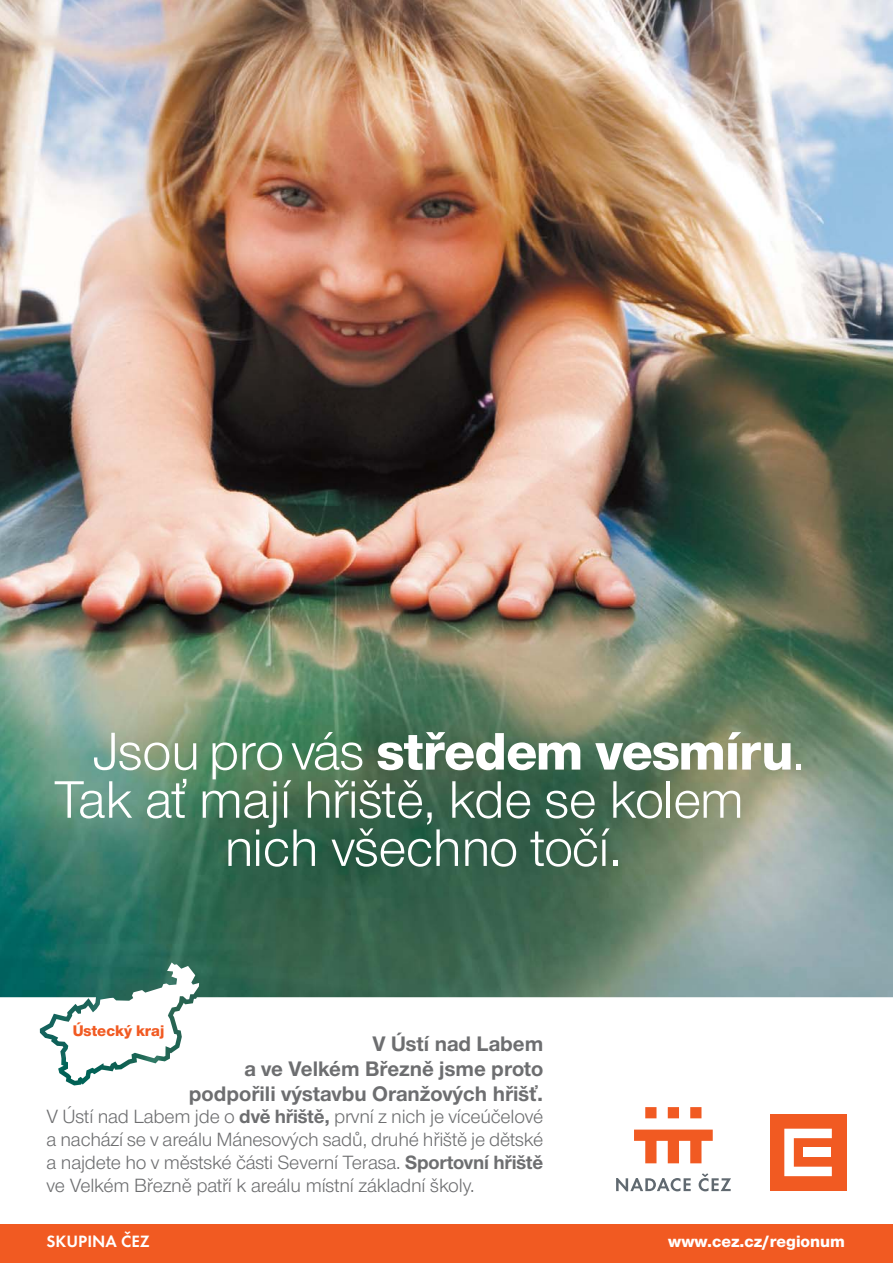
<style>
.page{position:relative;width:893px;height:1263px;background:#fff}
.page>*{position:absolute;margin:0;border:0;box-sizing:border-box;transform-origin:0 0}
.t1{font:54.75px "Nimbus CEZOT";letter-spacing:-.01em;color:#fff}
.t2{font:800 54.75px "Nimbus CEZOT";letter-spacing:-.01em;color:#fff}
.t3{font:700 21.75px/24.6px "Nimbus CEZOT";color:#6d6e70;text-align:right}
.t4{font:19.95px/22.8px "Nimbus CEZOT";letter-spacing:-.01em;color:#6d6e70;text-align:justify}
.t5{font:800 17.1px "Nimbus CEZOT";color:#fff}
.t6{font:600 17.1px "Futura CEZOT";color:#fff}
.t7{font:800 15.9px "Nimbus CEZOT";color:#f15a22}
.s1{font-weight:400}
.s2{font-weight:700}
</style>
<div class="page">
<img style="left:0;top:0;width:893px;height:997px">
<svg style="left:45px;top:962px;width:154px;height:35px"></svg>
<svg style="left:0;top:997px;width:893px;height:195px"></svg>
<div style="left:0;top:1224px;width:893px;height:39px;background:#f15a22"></div>
<svg style="left:616px;top:1173px;width:115px;height:18px"></svg>
<svg style="left:634px;top:1107px;width:79px;height:56px"></svg>
<div style="left:770px;top:1114px;width:76px;height:77px;background:#f15a22"></div>
<svg style="left:784px;top:1129px;width:48px;height:47px"></svg>
<div style="left:803px;top:1148px;width:28px;height:9px;background:#fff"></div>
<h1 class="t2" style="left:93px;top:730px;width:712px"><span class="s1">Jsou pro vás</span> středem vesmíru<span class="s1">.</span></h1>
<h1 class="t1" style="left:54px;top:767px;width:692px">Tak ať mají hřiště, kde se kolem</h1>
<h1 class="t1" style="left:224px;top:815px;width:398px">nich všechno točí.</h1>
<p class="t7" style="left:73px;top:1025px;width:93px">Ústecký kraj</p>
<p class="t3" style="left:189px;top:1031px;width:356px">V Ústí nad Labem<br>a ve Velkém Březně jsme proto podpořili výstavbu Oranžových hřišť.</p>
<p class="t4" style="left:47px;top:1105px;width:498px">V Ústí nad Labem jde o <span class="s2">dvě hřiště,</span> první z nich je víceúčelové a nachází se v areálu Mánesových sadů, druhé hřiště je dětské a najdete ho v městské části Severní Terasa. <span class="s2">Sportovní hřiště </span>ve Velkém Březně patří k areálu místní základní školy.</p>
<p class="t6" style="left:47px;top:1235px;width:105px">SKUPINA ČEZ</p>
<p class="t5" style="left:668px;top:1234px;width:178px">www.cez.cz/regionum</p>
</div>
